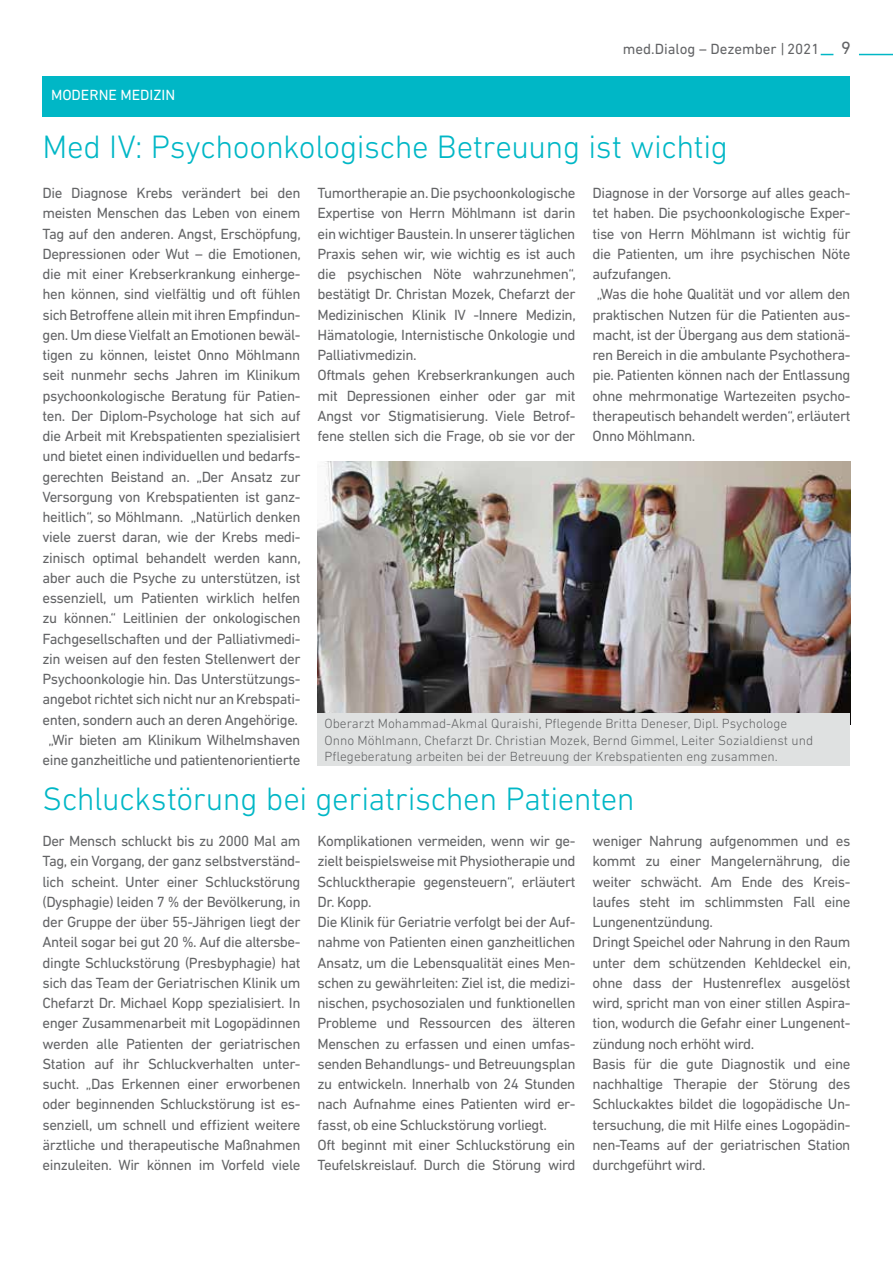
<style>
.page{position:relative;width:893px;height:1263px;background:#fff}
.page>*{position:absolute;margin:0;border:0;box-sizing:border-box;transform-origin:0 0}
.t1{font:300 33px "DIN Next LT Pro";letter-spacing:-.015em;color:#00b7c6}
.t2{font:15px/20.2px "DIN Next LT Pro";letter-spacing:-.03em;color:#636466}
.t3{font:15px "DIN Next LT Pro";color:#636466}
.t4{font:15px "DIN Next LT Pro";color:#fff}
.t5{font:300 13.5px/16.2px "DIN Next LT Pro";color:#636466}
.s1{font-size:18px}
</style>
<div class="page">
<hr style="left:859px;top:54px;width:34px;height:1px;background:#00b7c6">
<svg style="left:821px;top:54px;width:12px;height:1px"></svg>
<div style="left:43px;top:77px;width:807px;height:40px;background:#00b7c6"></div>
<img style="left:317px;top:461px;width:533px;height:252px">
<div style="left:317px;top:713px;width:533px;height:52px;background:#dfe1e1"></div>
<p class="t3" style="left:623px;top:40px;width:230px">med.Dialog – Dezember | 2021 <span class="s1">9</span></p>
<p class="t4" style="left:51px;top:86px;width:126px">MODERNE MEDIZIN</p>
<h1 class="t1" style="left:43px;top:128px;width:687px">Med IV: Psychoonkologische Betreuung ist wichtig</h1>
<p class="t2" style="left:43px;top:183px;width:260px;text-align:center">Die Diagnose Krebs verändert bei den meisten Menschen das Leben von einem Tag auf den anderen. Angst, Erschöpfung, Depressionen oder Wut – die Emotionen, die mit einer Krebserkrankung einherge&shy;hen können, sind vielfältig und oft fühlen sich Betroffene allein mit ihren Empfindun&shy;gen. Um diese Vielfalt an Emotionen bewäl&shy;tigen zu können, leistet Onno Möhlmann seit nunmehr sechs Jahren im Klinikum psychoonkologische Beratung für Patien&shy;ten. Der Diplom-Psychologe hat sich auf die Arbeit mit Krebspatienten spezialisiert und bietet einen individuellen und bedarfs&shy;gerechten Beistand an. „Der Ansatz zur Versorgung von Krebspatienten ist ganz&shy;heitlich“, so Möhlmann. „Natürlich denken viele zuerst daran, wie der Krebs medi&shy;zinisch optimal behandelt werden kann, aber auch die Psyche zu unterstützen, ist essenziell, um Patienten wirklich helfen zu können.“ Leitlinien der onkologischen Fachgesellschaften und der Palliativmedi&shy;zin weisen auf den festen Stellenwert der Psychoonkologie hin. Das Unterstützungs&shy;angebot richtet sich nicht nur an Krebspati&shy;enten, sondern auch an deren Angehörige. „Wir bieten am Klinikum Wilhelmshaven eine ganzheitliche und patientenorientierte</p>
<p class="t2" style="left:317px;top:183px;width:260px">Tumortherapie an. Die psychoonkologische Expertise von Herrn Möhlmann ist darin ein wichtiger Baustein. In unserer täglichen Praxis sehen wir, wie wichtig es ist auch die psychischen Nöte wahrzunehmen“, bestätigt Dr. Christan Mozek, Chefarzt der Medizinischen Klinik IV -Innere Medizin, Hämatologie, Internistische Onkologie und Palliativmedizin.<br>Oftmals gehen Krebserkrankungen auch mit Depressionen einher oder gar mit Angst vor Stigmatisierung. Viele Betrof&shy;fene stellen sich die Frage, ob sie vor der</p>
<p class="t2" style="left:592px;top:183px;width:259px">Diagnose in der Vorsorge auf alles geach&shy;tet haben. Die psychoonkologische Exper&shy;tise von Herrn Möhlmann ist wichtig für die Patienten, um ihre psychischen Nöte aufzufangen.<br>„Was die hohe Qualität und vor allem den praktischen Nutzen für die Patienten aus&shy;macht, ist der Übergang aus dem stationä&shy;ren Bereich in die ambulante Psychothera&shy;pie. Patienten können nach der Entlassung ohne mehrmonatige Wartezeiten psycho&shy;therapeutisch behandelt werden“, erläutert Onno Möhlmann.</p>
<h1 class="t1" style="left:43px;top:780px;width:594px">Schluckstörung bei geriatrischen Patienten</h1>
<p class="t2" style="left:43px;top:831px;width:259px;text-align:justify">Der Mensch schluckt bis zu 2000 Mal am Tag, ein Vorgang, der ganz selbstverständ&shy;lich scheint. Unter einer Schluckstörung (Dysphagie) leiden 7 % der Bevölkerung, in der Gruppe der über 55-Jährigen liegt der Anteil sogar bei gut 20 %. Auf die altersbe&shy;dingte Schluckstörung (Presbyphagie) hat sich das Team der Geriatrischen Klinik um Chefarzt Dr. Michael Kopp spezialisiert. In enger Zusammenarbeit mit Logopädinnen werden alle Patienten der geriatrischen Station auf ihr Schluckverhalten unter&shy;sucht. „Das Erkennen einer erworbenen oder beginnenden Schluckstörung ist es&shy;senziell, um schnell und effizient weitere ärztliche und therapeutische Maßnahmen einzuleiten. Wir können im Vorfeld viele</p>
<p class="t2" style="left:317px;top:831px;width:259px">Komplikationen vermeiden, wenn wir ge&shy;zielt beispielsweise mit Physiotherapie und Schlucktherapie gegensteuern“, erläutert Dr. Kopp.<br>Die Klinik für Geriatrie verfolgt bei der Auf&shy;nahme von Patienten einen ganzheitlichen Ansatz, um die Lebensqualität eines Men&shy;schen zu gewährleiten: Ziel ist, die medizi&shy;nischen, psychosozialen und funktionellen Probleme und Ressourcen des älteren Menschen zu erfassen und einen umfas&shy;senden Behandlungs- und Betreuungsplan zu entwickeln. Innerhalb von 24 Stunden nach Aufnahme eines Patienten wird er&shy;fasst, ob eine Schluckstörung vorliegt.<br>Oft beginnt mit einer Schluckstörung ein Teufelskreislauf. Durch die Störung wird</p>
<p class="t2" style="left:592px;top:831px;width:260px">weniger Nahrung aufgenommen und es kommt zu einer Mangelernährung, die weiter schwächt. Am Ende des Kreis&shy;laufes steht im schlimmsten Fall eine Lungenentzündung.<br>Dringt Speichel oder Nahrung in den Raum unter dem schützenden Kehldeckel ein, ohne dass der Hustenreflex ausgelöst wird, spricht man von einer stillen Aspira&shy;tion, wodurch die Gefahr einer Lungenent&shy;zündung noch erhöht wird.<br>Basis für die gute Diagnostik und eine nachhaltige Therapie der Störung des Schluckaktes bildet die logopädische Un&shy;tersuchung, die mit Hilfe eines Logopädin&shy;nen-Teams auf der geriatrischen Station durchgeführt wird.</p>
<p class="t5" style="left:325px;top:716px;width:490px">Oberarzt Mohammad-Akmal Quraishi, Pflegende Britta Deneser, Dipl. Psychologe<br>Onno Möhlmann, Chefarzt Dr. Christian Mozek, Bernd Gimmel, Leiter Sozialdienst und<br>Pflegeberatung arbeiten bei der Betreuung der Krebspatienten eng zusammen.</p>
</div>
